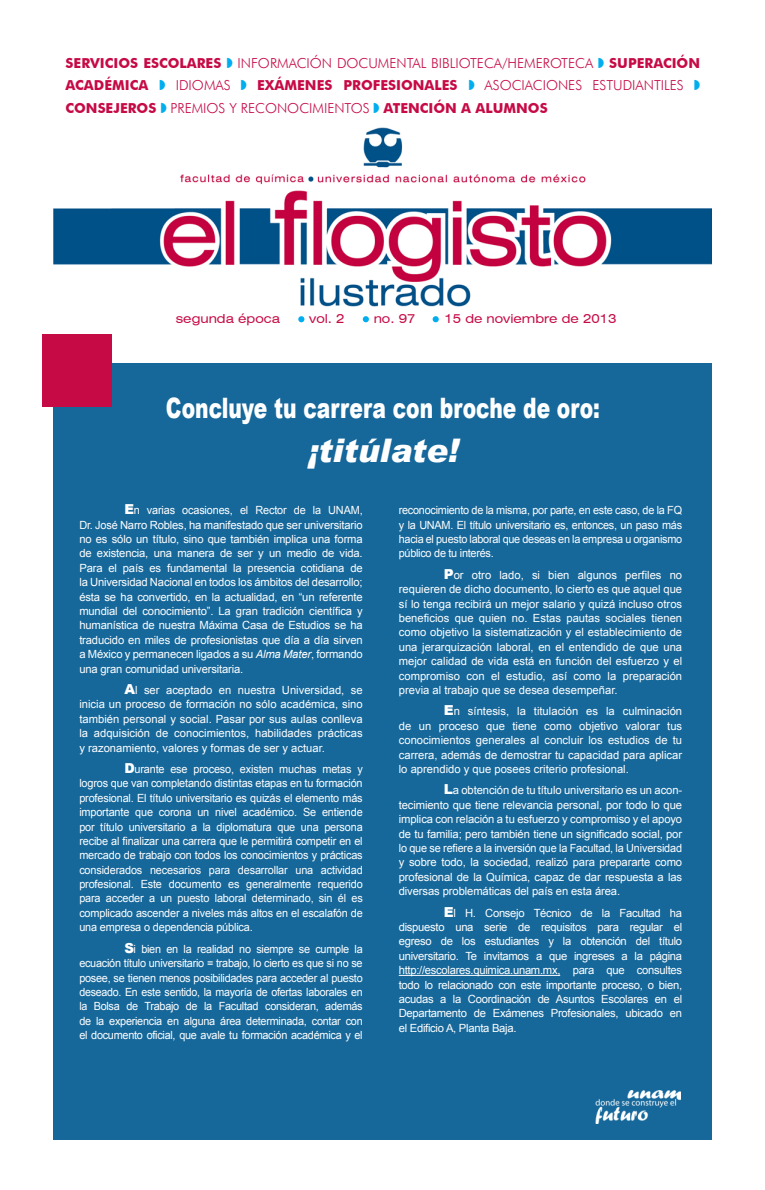
<style>
.page{position:relative;width:765px;height:1190px;background:#fff}
.page>*{position:absolute;margin:0;border:0;box-sizing:border-box;transform-origin:0 0}
.body_editorial{font:italic 900 32.5px "Arial";color:#fff}
.body_editorial-2{font:900 28.12px "Arial";color:#fff;scale:.72 1}
.barra{font:300 13.75px/22.5px "Futura BT";color:#c60a45;text-align:justify}
.cprograma{font:expanded 12.5px "Swiss 721 BT";color:#c60a45}
.body_editorial-3{font:11.25px/14.4px "Arial";letter-spacing:-.015em;color:#fff;text-align:justify}
.s1{font-weight:700}
.s2{font-family:"Monotype Sorts";font-weight:400;color:#00aeef}
.s3{font-weight:900;font-size:13.75px}
.s4{font-style:italic}
</style>
<div class="page">
<div style="left:53px;top:363px;width:659px;height:776px;background:#16689b"></div>
<img style="left:595px;top:1090px;width:85px;height:33px">
<img style="left:53px;top:127px;width:658px;height:180px">
<svg style="left:298px;top:316px;width:6px;height:6px"></svg>
<svg style="left:363px;top:316px;width:6px;height:6px"></svg>
<svg style="left:433px;top:316px;width:6px;height:6px"></svg>
<div style="left:42px;top:335px;width:70px;height:72px;background:#c60a45"></div>
<hr style="left:399px;top:974px;width:161px;height:1px;background:#fff">
<p class="barra" style="left:66px;top:51px;width:636px"><span class="s1">SERVICIOS ESCOLARES</span> <span class="s2">W</span> INFORMACIÓN DOCUMENTAL BIBLIOTECA/HEMEROTECA <span class="s2">W</span> <span class="s1">SUPERACIÓN ACADÉMICA</span> <span class="s2">W</span> IDIOMAS <span class="s2">W</span> <span class="s1">EXÁMENES PROFESIONALES</span> <span class="s2">W</span> ASOCIACIONES ESTUDIANTILES <span class="s2">W </span><span class="s1">CONSEJEROS</span> <span class="s2">W</span> PREMIOS Y RECONOCIMIENTOS <span class="s2">W</span> <span class="s1">ATENCIÓN A ALUMNOS</span></p>
<p class="cprograma" style="left:176px;top:311px;width:106px">segunda época</p>
<p class="cprograma" style="left:309px;top:311px;width:37px">vol. 2</p>
<p class="cprograma" style="left:374px;top:311px;width:43px">no. 97</p>
<p class="cprograma" style="left:445px;top:311px;width:173px">15 de noviembre de 2013</p>
<p class="body_editorial-2" style="left:166px;top:387px;width:604px">Concluye tu carrera con broche de oro:</p>
<p class="body_editorial" style="left:307px;top:430px;width:153px">¡titúlate!</p>
<p class="body_editorial-3" style="left:79px;top:503px;width:285px;text-indent:45px"><span class="s3">E</span>n varias ocasiones, el Rector de la UNAM, Dr. José Narro Robles, ha manifestado que ser universitario no es sólo un título, sino que también implica una forma de existencia, una manera de ser y un medio de vida.<br>Para el país es fundamental la presencia cotidiana de la Universidad Nacional en todos los ámbitos del desarrollo; ésta se ha convertido, en la actualidad, en “un referente mundial del conocimiento”. La gran tradición científica y humanística de nuestra Máxima Casa de Estudios se ha traducido en miles de profesionistas que día a día sirven a México y permanecen ligados a su <span class="s4">Alma Mater</span>, formando una gran comunidad universitaria.</p>
<p class="body_editorial-3" style="left:79px;top:682px;width:285px;text-indent:45px"><span class="s3">A</span>l ser aceptado en nuestra Universidad, se inicia un proceso de formación no sólo académica, sino también personal y social. Pasar por sus aulas conlleva la adquisición de conocimientos, habilidades prácticas y razonamiento, valores y formas de ser y actuar.</p>
<p class="body_editorial-3" style="left:79px;top:761px;width:285px;text-indent:45px"><span class="s3">D</span>urante ese proceso, existen muchas metas y logros que van completando distintas etapas en tu formación profesional. El título universitario es quizás el elemento más importante que corona un nivel académico. Se entiende por título universitario a la diplomatura que una persona recibe al finalizar una carrera que le permitirá competir en el mercado de trabajo con todos los conocimientos y prácticas considerados necesarios para desarrollar una actividad profesional. Este documento es generalmente requerido para acceder a un puesto laboral determinado, sin él es complicado ascender a niveles más altos en el escalafón de una empresa o dependencia pública.</p>
<p class="body_editorial-3" style="left:79px;top:941px;width:285px;text-indent:45px"><span class="s3">S</span>i bien en la realidad no siempre se cumple la ecuación título universitario = trabajo, lo cierto es que si no se posee, se tienen menos posibilidades para acceder al puesto deseado. En este sentido, la mayoría de ofertas laborales en la Bolsa de Trabajo de la Facultad consideran, además de la experiencia en alguna área determinada, contar con el documento oficial, que avale tu formación académica y el</p>
<p class="body_editorial-3" style="left:399px;top:503px;width:285px">reconocimiento de la misma, por parte, en este caso, de la FQ y la UNAM. El título universitario es, entonces, un paso más hacia el puesto laboral que deseas en la empresa u organismo público de tu interés.</p>
<p class="body_editorial-3" style="left:399px;top:567px;width:285px;text-indent:45px"><span class="s3">P</span>or otro lado, si bien algunos perfiles no requieren de dicho documento, lo cierto es que aquel que sí lo tenga recibirá un mejor salario y quizá incluso otros beneficios que quien no. Estas pautas sociales tienen como objetivo la sistematización y el establecimiento de una jerarquización laboral, en el entendido de que una mejor calidad de vida está en función del esfuerzo y el compromiso con el estudio, así como la preparación previa al trabajo que se desea desempeñar.</p>
<p class="body_editorial-3" style="left:399px;top:704px;width:285px;text-indent:45px"><span class="s3">E</span>n síntesis, la titulación es la culminación de un proceso que tiene como objetivo valorar tus conocimientos generales al concluir los estudios de tu carrera, además de demostrar tu capacidad para aplicar lo aprendido y que posees criterio profesional.</p>
<p class="body_editorial-3" style="left:399px;top:783px;width:285px;text-indent:45px"><span class="s3">L</span>a obtención de tu título universitario es un acon&shy;tecimiento que tiene relevancia personal, por todo lo que implica con relación a tu esfuerzo y compromiso y el apoyo de tu familia; pero también tiene un significado social, por lo que se refiere a la inversión que la Facultad, la Universidad y sobre todo, la sociedad, realizó para prepararte como profesional de la Química, capaz de dar respuesta a las diversas problemáticas del país en esta área.</p>
<p class="body_editorial-3" style="left:399px;top:905px;width:285px;text-indent:45px"><span class="s3">E</span>l H. Consejo Técnico de la Facultad ha dispuesto una serie de requisitos para regular el egreso de los estudiantes y la obtención del título universitario. Te invitamos a que ingreses a la página http://escolares.quimica.unam.mx, para que consultes todo lo relacionado con este importante proceso, o bien, acudas a la Coordinación de Asuntos Escolares en el Departamento de Exámenes Profesionales, ubicado en el Edificio A, Planta Baja.</p>
</div>
